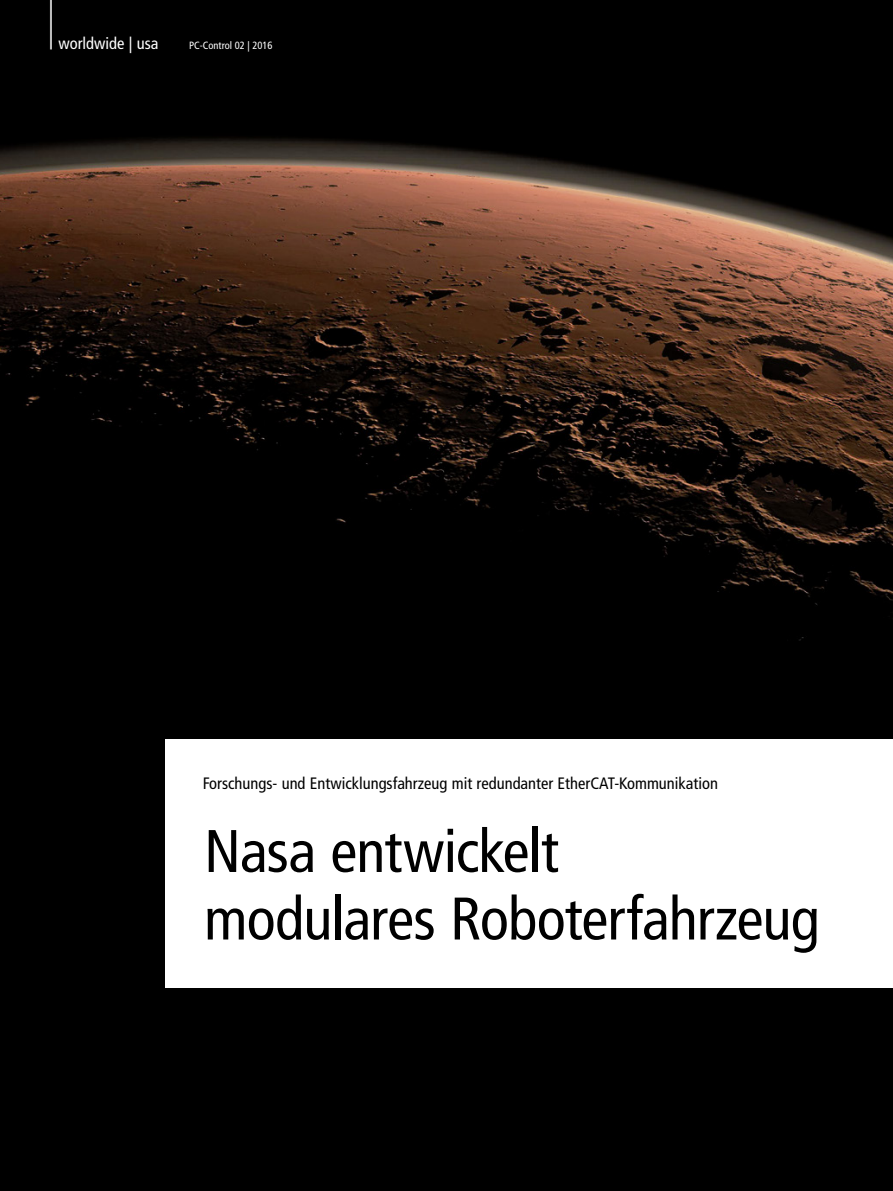
<style>
.page{position:relative;width:893px;height:1191px;background:#fff}
.page>*{position:absolute;margin:0;border:0;box-sizing:border-box;transform-origin:0 0}
.t1{font:300 condensed 61.8px "Frutiger LT Pro";color:#fff;scale:.49 1}
.t2{font:condensed 60px/67.5px "Frutiger LT Pro";letter-spacing:-.015em;color:#000}
.t3{font:condensed 16.5px "Frutiger LT Pro";color:#000}
.t4{font:condensed 16.5px "Frutiger LT Pro";color:#fff}
.t5{font:condensed 10.5px "Frutiger LT Pro";color:#fff}
</style>
<div class="page">
<img style="left:0;top:0;width:893px;height:1191px">
<div style="left:166px;top:738px;width:727px;height:249px;background:#fff"></div>
<h1 class="t1" style="left:48px;top:-23px;width:15px">|</h1>
<p class="t4" style="left:58px;top:34px;width:102px">worldwide | usa</p>
<p class="t5" style="left:189px;top:39px;width:85px">PC-Control 02 | 2016</p>
<p class="t3" style="left:203px;top:774px;width:517px">Forschungs- und Entwicklungsfahrzeug mit redundanter EtherCAT-Kommunikation</p>
<h2 class="t2" style="left:204px;top:818px;width:617px">Nasa entwickelt<br>modulares Roboterfahrzeug</h2>
</div>
